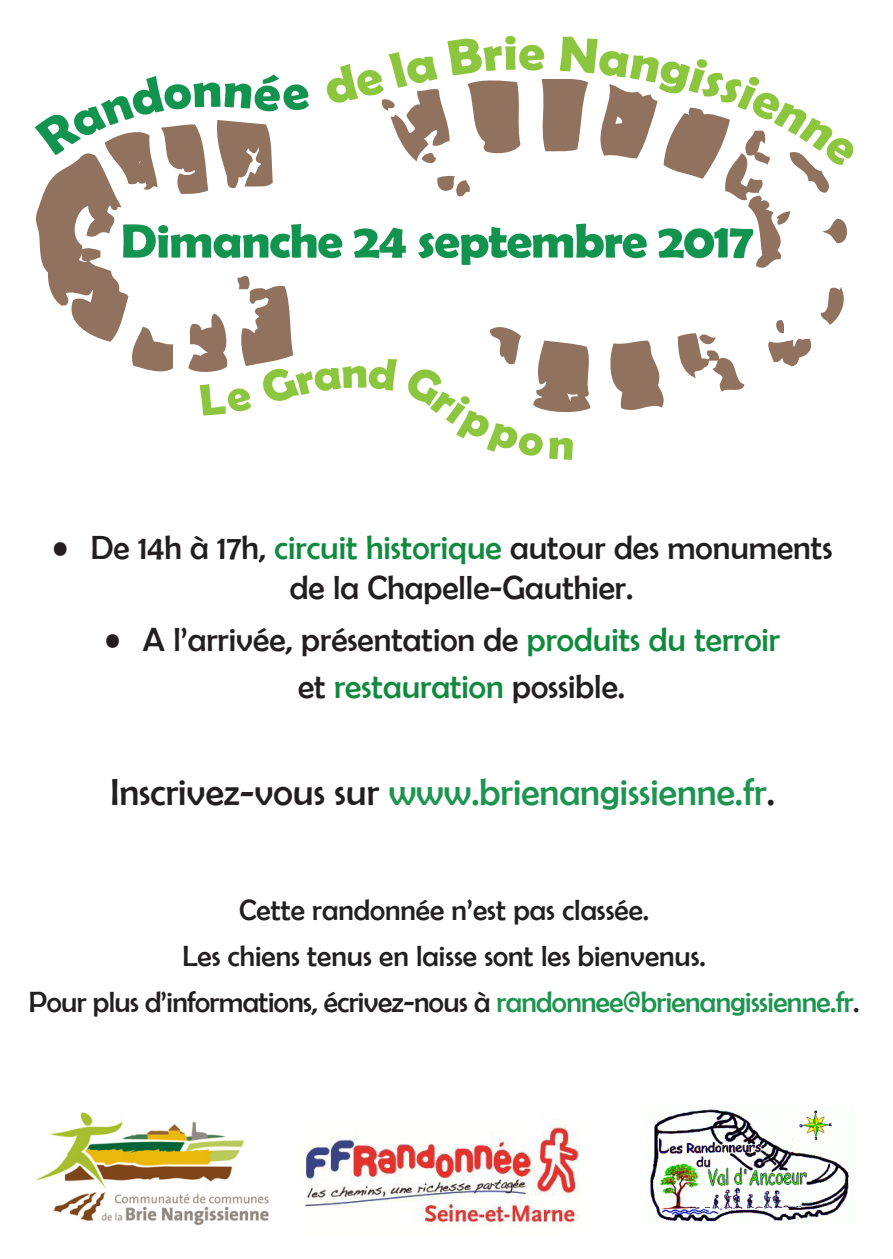
<style>
.page{position:relative;width:893px;height:1259px;background:#fff}
.page>*{position:absolute;margin:0;border:0;box-sizing:border-box;transform-origin:0 0}
.t1{font:700 48.3px "Berlin Sans FB Demi";letter-spacing:-.025em;color:#12934f;scale:1.06 1}
.t2{font:37.8px "Berlin Sans FB";color:#1d9450}
.t3{font:33.6px/40.2px "Berlin Sans FB";color:#231f20}
.t4{font:29.4px "Berlin Sans FB";color:#231f20}
.t5{font:29.4px "Berlin Sans FB";letter-spacing:-.02em;color:#231f20}
.s1{color:#108a3e}
.s2{color:#231f20}
.s3{color:#1d9450}
</style>
<div class="page">
<img style="left:650px;top:1109px;width:199px;height:113px">
<img style="left:35px;top:1112px;width:234px;height:114px">
<img style="left:302px;top:1118px;width:278px;height:108px">
<svg style="left:35px;top:36px;width:818px;height:377px"></svg>
<p class="t1" style="left:121px;top:213px;width:599px">Dimanche 24 septembre 2017</p>
<p class="t3" style="left:290px;top:527px;width:544px;text-indent:-237px">• De 14h à 17h, <span class="s1">circuit historique</span> autour des monuments de la Chapelle-Gauthier.</p>
<p class="t3" style="left:298px;top:617px;width:484px;line-height:46.2px;text-indent:-193px">• A l’arrivée, présentation de <span class="s1">produits du terroir </span>et <span class="s1">restauration</span> possible.</p>
<p class="t2" style="left:110px;top:771px;width:666px"><span class="s2">Inscrivez-vous sur</span> www.brienangissienne.fr<span class="s2">.</span></p>
<p class="t4" style="left:239px;top:893px;width:412px">Cette randonnée n’est pas classée.</p>
<p class="t4" style="left:182px;top:939px;width:525px">Les chiens tenus en laisse sont les bienvenus.</p>
<p class="t5" style="left:29px;top:986px;width:832px">Pour plus d’informations, écrivez-nous à <span class="s3">randonnee@brienangissienne.fr</span>.</p>
</div>
